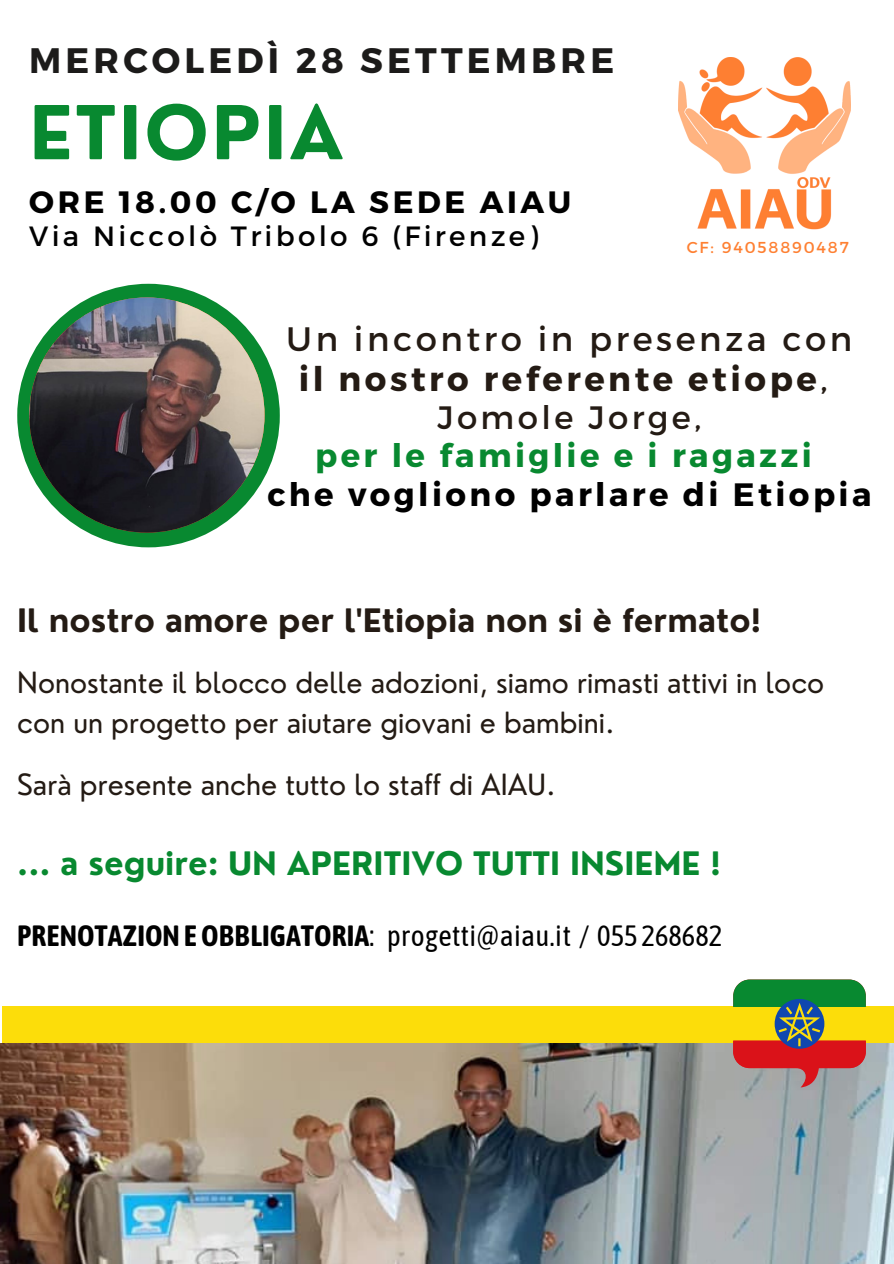
<style>
.page{position:relative;width:894px;height:1264px;background:#fff}
.page>*{position:absolute;margin:0;border:0;box-sizing:border-box;transform-origin:0 0}
.t1{font:700 72.3px "Nourd";letter-spacing:.035em;color:#088930}
.t2{font:700 35.4px "Montserrat";letter-spacing:.12em;color:#1c1b1a}
.t3{font:33.9px/39.5px "Montserrat";letter-spacing:.105em;color:#241b14;text-align:center}
.t4{font:700 32.4px "Montserrat";letter-spacing:.105em;color:#000}
.t5{font:700 32.4px "Montserrat";letter-spacing:.105em;color:#088930}
.t6{font:32.4px "Montserrat";letter-spacing:.105em;color:#241b14}
.t7{font:700 31.5px "Nourd";color:#241b14}
.t8{font:700 31.5px "Nourd";color:#088930}
.t9{font:700 30.9px "Montserrat";letter-spacing:.12em;color:#000}
.t10{font:29.25px "Asap Condensed";color:#000}
.t11{font:28.5px/39.5px "Nourd";color:#241b14}
.t12{font:27.9px "Montserrat";letter-spacing:.12em;color:#000}
.t13{font:15.9px "Montserrat";letter-spacing:.115em;color:#fe8032}
.s1{font-weight:700}
</style>
<div class="page">
<div style="left:2px;top:1006px;width:891px;height:257px;background:#fcdd0a"></div>
<img style="left:0;top:1042px;width:893px;height:221px">
<img style="left:678px;top:58px;width:172px;height:172px">
<svg style="left:733px;top:979px;width:132px;height:108px"></svg>
<div style="left:17px;top:284px;width:263px;height:263px;background:#088930;border-radius:50%"></div>
<img style="left:29px;top:297px;width:235px;height:235px;border-radius:50%">
<p class="t2" style="left:29px;top:37px;width:586px">MERCOLEDÌ 28 SETTEMBRE</p>
<h1 class="t1" style="left:29px;top:87px;width:316px">ETIOPIA</h1>
<p class="t9" style="left:29px;top:182px;width:543px">ORE 18.00 C/O LA SEDE AIAU</p>
<p class="t12" style="left:29px;top:217px;width:510px">Via Niccolò Tribolo 6 (Firenze)</p>
<p class="t13" style="left:686px;top:237px;width:163px">CF: 94058890487</p>
<p class="t3" style="left:286px;top:318px;width:567px">Un incontro in presenza con <span class="s1">il nostro referente etiope</span>,</p>
<p class="t6" style="left:437px;top:396px;width:265px">Jomole Jorge,</p>
<p class="t5" style="left:315px;top:435px;width:498px">per le famiglie e i ragazzi</p>
<p class="t4" style="left:267px;top:473px;width:605px">che vogliono parlare di Etiopia</p>
<p class="t7" style="left:17px;top:600px;width:745px">Il nostro amore per l'Etiopia non si è fermato!</p>
<p class="t11" style="left:17px;top:662px;width:808px">Nonostante il blocco delle adozioni, siamo rimasti attivi in loco con un progetto per aiutare giovani e bambini.</p>
<p class="t11" style="left:17px;top:764px;width:540px">Sarà presente anche tutto lo staff di AIAU.</p>
<p class="t8" style="left:17px;top:843px;width:704px">... a seguire: UN APERITIVO TUTTI INSIEME !</p>
<p class="t10" style="left:17px;top:919px;width:706px"><span class="s1">PRENOTAZIONEOBBLIGATORIA</span>: progetti@aiau.it / 055 268682</p>
</div>
